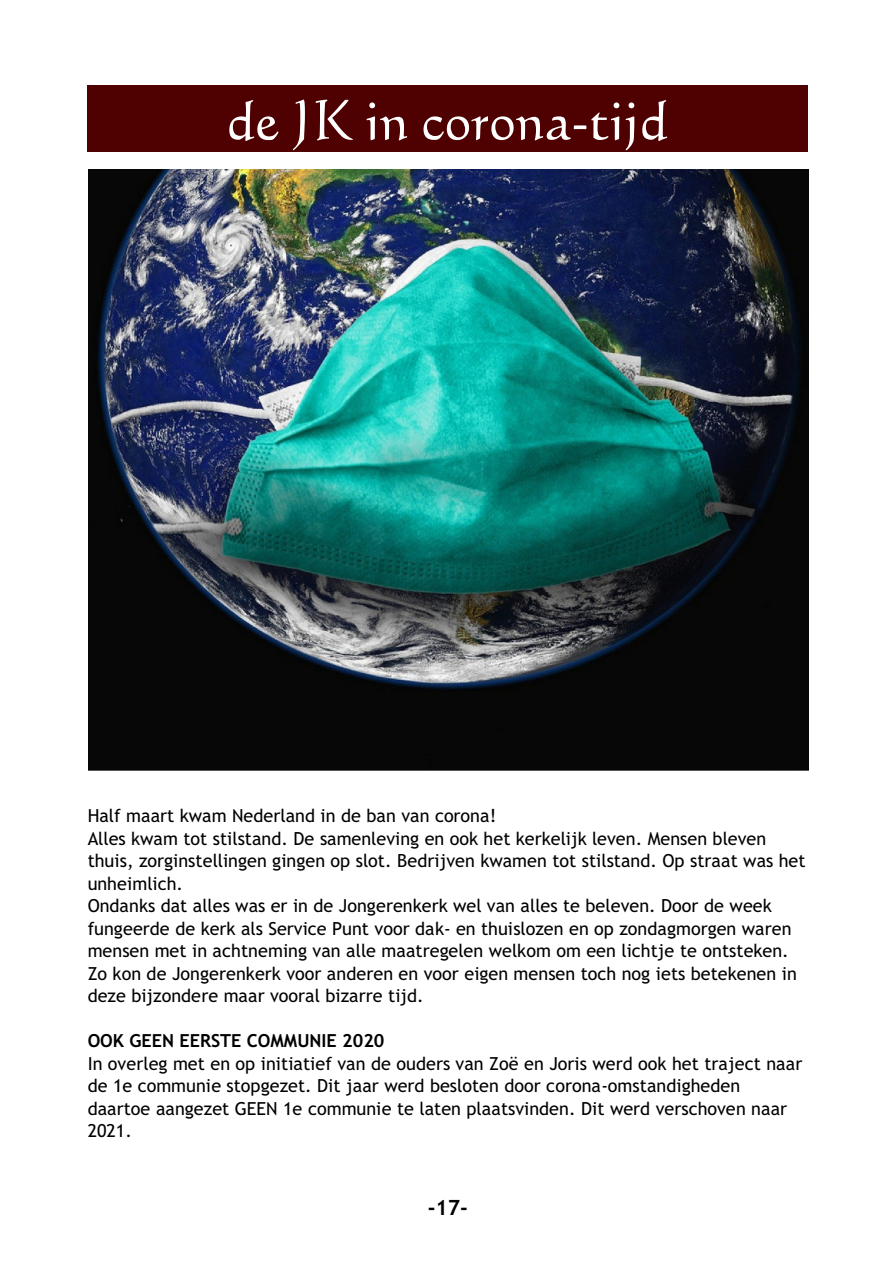
<style>
.page{position:relative;width:893px;height:1263px;background:#fff}
.page>*{position:absolute;margin:0;border:0;box-sizing:border-box;transform-origin:0 0}
.t1{font:54px "Calligraphic 421 BT Roman B";letter-spacing:.005em;color:#fff}
.t2{font:700 21px "Trebuchet MS";color:#000}
.t3{font:18px/22.5px "Trebuchet MS";color:#000}
.t4{font:700 18px "Trebuchet MS";color:#000}
</style>
<div class="page">
<div style="left:88px;top:85px;width:720px;height:67px;background:#4f0000"></div>
<img style="left:88px;top:169px;width:720px;height:601px">
<h1 class="t1" style="left:227px;top:98px;width:443px">de JK in corona-tijd</h1>
<p class="t3" style="left:88px;top:806px;width:719px">Half maart kwam Nederland in de ban van corona!<br>Alles kwam tot stilstand. De samenleving en ook het kerkelijk leven. Mensen bleven thuis, zorginstellingen gingen op slot. Bedrijven kwamen tot stilstand. Op straat was het unheimlich.<br>Ondanks dat alles was er in de Jongerenkerk wel van alles te beleven. Door de week fungeerde de kerk als Service Punt voor dak- en thuislozen en op zondagmorgen waren mensen met in achtneming van alle maatregelen welkom om een lichtje te ontsteken.<br>Zo kon de Jongerenkerk voor anderen en voor eigen mensen toch nog iets betekenen in deze bijzondere maar vooral bizarre tijd.</p>
<p class="t4" style="left:88px;top:1034px;width:298px">OOK GEEN EERSTE COMMUNIE 2020</p>
<p class="t3" style="left:88px;top:1054px;width:716px">In overleg met en op initiatief van de ouders van Zoë en Joris werd ook het traject naar de 1e communie stopgezet. Dit jaar werd besloten door corona-omstandigheden daartoe aangezet GEEN 1e communie te laten plaatsvinden. Dit werd verschoven naar 2021.</p>
<p class="t2" style="left:428px;top:1199px;width:42px">-17-</p>
</div>
